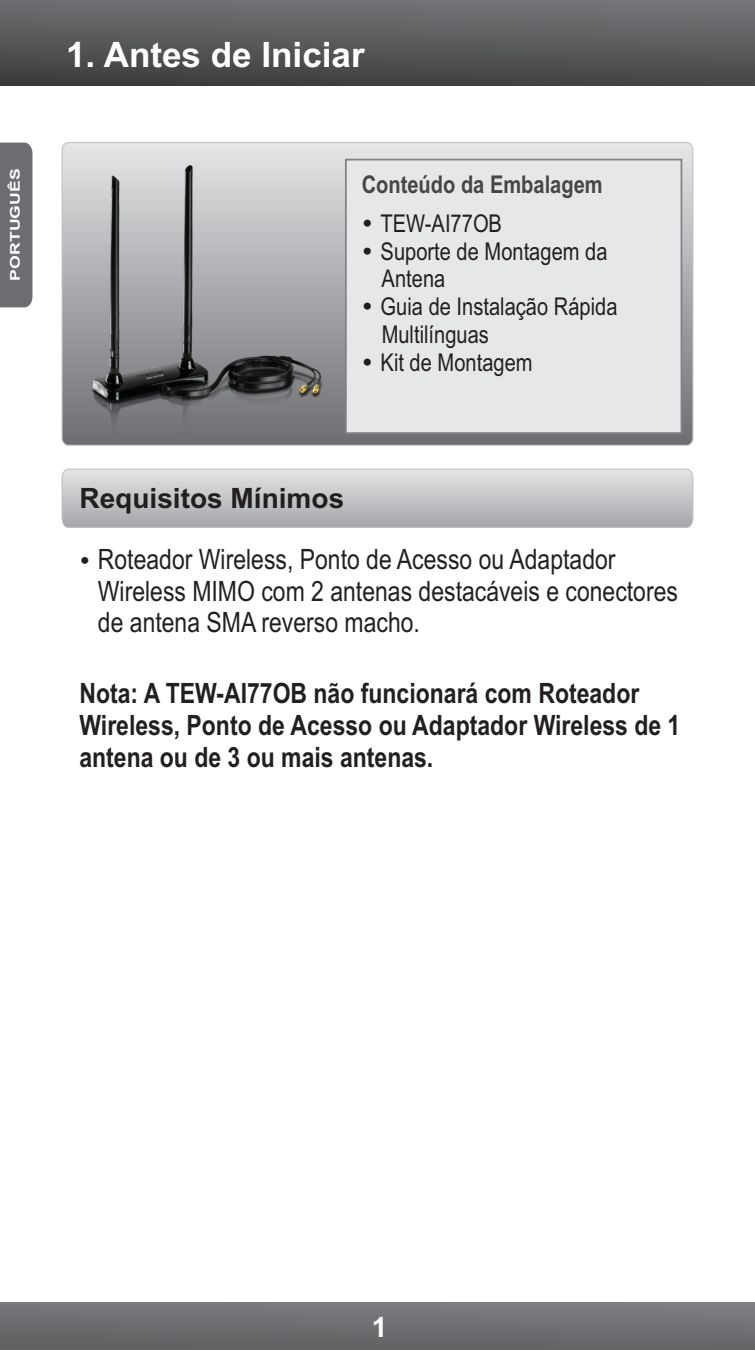
<style>
.page{position:relative;width:755px;height:1350px;background:#fff}
.page>*{position:absolute;margin:0;border:0;box-sizing:border-box;transform-origin:0 0}
.t1{font:700 35px "Arial";color:#fff}
.t2{font:28px/31.8px "Arial Narrow";color:#231f20}
.t3{font:700 28px/31.8px "Arial Narrow";color:#231f20}
.t4{font:700 28px "Arial";color:#231f20}
.t5{font:700 28px "Arial";color:#fff}
.t6{font:24.5px/27.7px "Arial Narrow";color:#231f20}
.t7{font:700 24.5px "Arial Narrow";color:#474647}
.t8{font:700 13.65px "Arial";color:#fff;scale:1.31 1}
</style>
<div class="page">
<div style="left:0;top:1302px;width:754px;height:47px;background:linear-gradient(to right,#6b6b6e,#727376)"></div>
<div style="left:0;top:143px;width:32px;height:164px;background:#6c6d70"></div>
<div style="left:0;top:0;width:754px;height:85px;background:linear-gradient(to bottom,#747478,#404041)"></div>
<svg style="left:61px;top:142px;width:632px;height:304px;background:#b3b4b7"></svg>
<div style="left:345px;top:159px;width:336px;height:275px;background:#e6e7e9"></div>
<svg style="left:61px;top:468px;width:632px;height:60px;background:#c4c5c8"></svg>
<img style="left:90px;top:165px;width:233px;height:277px">
<svg style="left:363px;top:219px;width:7px;height:7px"></svg>
<svg style="left:363px;top:247px;width:7px;height:7px"></svg>
<svg style="left:363px;top:303px;width:7px;height:7px"></svg>
<svg style="left:363px;top:358px;width:7px;height:7px"></svg>
<p class="t8" style="left:10px;top:280px;width:87px;rotate:-90deg">PORTUGUÊS</p>
<p class="t1" style="left:66px;top:41px;width:300px">1. Antes de Iniciar</p>
<p class="t7" style="left:361px;top:175px;width:242px">Conteúdo da Embalagem</p>
<p class="t6" style="left:380px;top:212px;width:238px">TEW-AI77OB<br>Suporte de Montagem da<br>Antena<br>Guia de Instalação Rápida<br>Multilínguas<br>Kit de Montagem</p>
<p class="t4" style="left:79px;top:488px;width:266px">Requisitos Mínimos</p>
<p class="t2" style="left:98px;top:545px;width:581px">Roteador Wireless, Ponto de Acesso ou Adaptador<br>Wireless MIMO com 2 antenas destacáveis e conectores de antena SMA reverso macho.</p>
<p class="t3" style="left:79px;top:679px;width:602px">Nota: A TEW-AI77OB não funcionará com Roteador<br>Wireless, Ponto de Acesso ou Adaptador Wireless de 1 antena ou de 3 ou mais antenas.</p>
<p class="t5" style="left:371px;top:1315px;width:17px">1</p>
</div>
